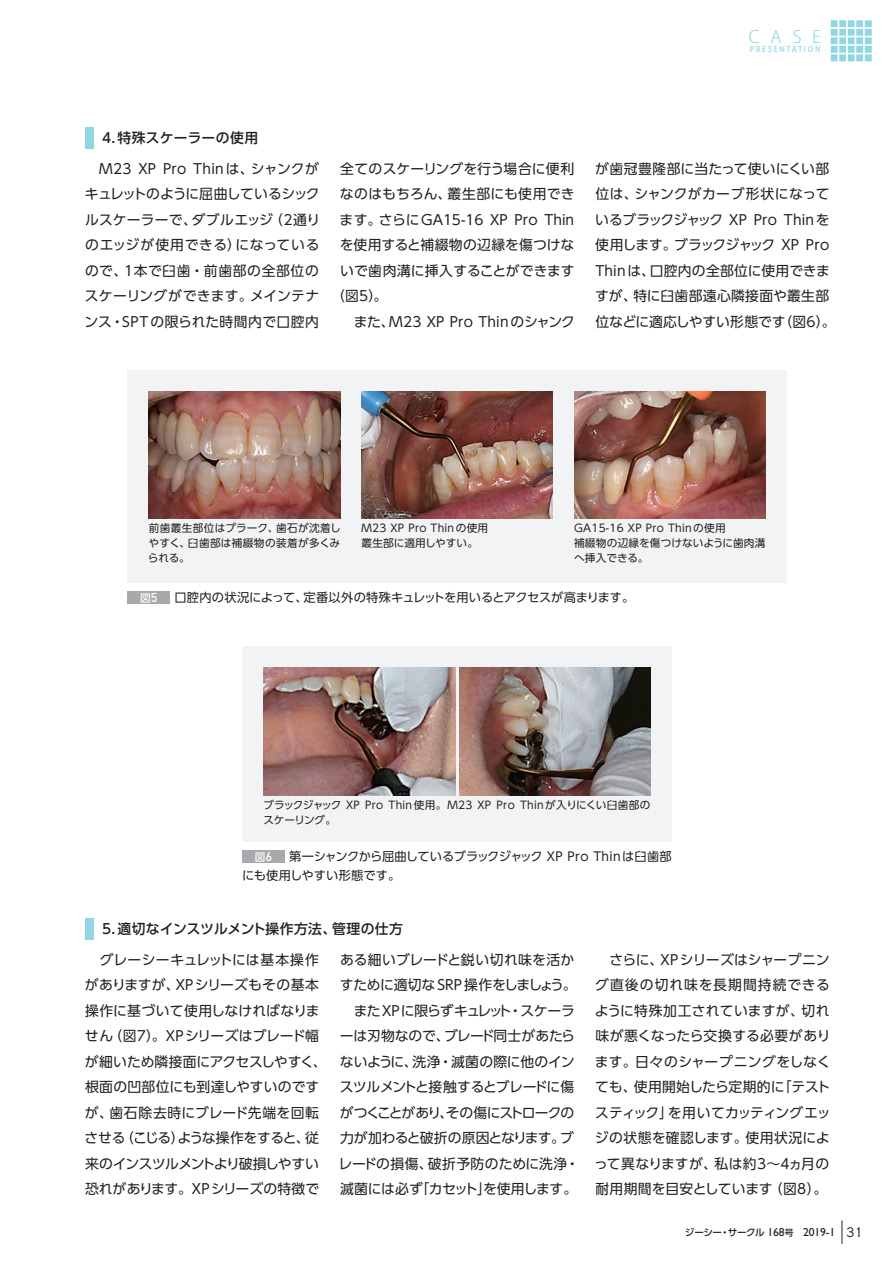
<style>
.page{position:relative;width:893px;height:1263px;background:#fff}
.page>*{position:absolute;margin:0;border:0;box-sizing:border-box;transform-origin:0 0}
.t1{font:300 16.95px "Koz Go Pro";color:#91d6e3}
.t2{font:13.8px/25.5px "UD Shin Go Pr 6 N";color:#231f20;text-align:justify}
.t3{font:13.8px/25.5px "UD Shin Go Pr 6 N";letter-spacing:-.02em;color:#231f20}
.t4{font:500 13.8px "UD Shin Go Pr 6 N";letter-spacing:.02em;color:#231f20}
.t5{font:12.15px/19.2px "UD Shin Go Pr 6 N";letter-spacing:-.005em;color:#231f20}
.t6{font:10.65px/14.9px "UD Shin Go Pr 6 N";letter-spacing:.025em;color:#231f20}
.t7{font:500 10.65px "UD Shin Go Pr 6 N";color:#fff}
.t8{font:500 9.6px "UD Shin Go Pro";letter-spacing:-.045em;color:#231f20}
.t9{font:500 7.65px "Koz Go Pro";letter-spacing:.22em;color:#91d6e3}
.s1{font-family:"DINOT";font-size:12.75px}
.s2{font-family:"Gill Sans Std";font-weight:400;font-size:11.7px}
.s3{font-size:8.7px}
.s4{font-family:"Copperplate Gothic Std 29 AB";font-weight:400;font-size:13.35px}
</style>
<div class="page">
<div style="left:85px;top:128px;width:9px;height:21px;background:#91d6e3"></div>
<div style="left:85px;top:918px;width:9px;height:22px;background:#91d6e3"></div>
<div style="left:128px;top:370px;width:659px;height:213px;background:#f2f3f4"></div>
<div style="left:242px;top:646px;width:430px;height:196px;background:#f2f3f4"></div>
<img style="left:149px;top:391px;width:191px;height:128px">
<img style="left:361px;top:391px;width:192px;height:128px">
<img style="left:264px;top:668px;width:191px;height:127px">
<img style="left:574px;top:391px;width:191px;height:128px">
<img style="left:459px;top:668px;width:192px;height:127px">
<div style="left:128px;top:591px;width:42px;height:13px;background:#a8a9ad"></div>
<div style="left:242px;top:850px;width:43px;height:13px;background:#a8a9ad"></div>
<div style="left:830px;top:20px;width:8px;height:8px;background:#91d6e3"></div>
<div style="left:829px;top:19px;width:10px;height:10px;border:2px solid #fff"></div>
<div style="left:838px;top:20px;width:9px;height:8px;background:#91d6e3"></div>
<div style="left:838px;top:19px;width:10px;height:10px;border:2px solid #fff"></div>
<div style="left:847px;top:20px;width:8px;height:8px;background:#91d6e3"></div>
<div style="left:846px;top:19px;width:10px;height:10px;border:2px solid #fff"></div>
<div style="left:855px;top:20px;width:9px;height:8px;background:#91d6e3"></div>
<div style="left:855px;top:19px;width:10px;height:10px;border:2px solid #fff"></div>
<div style="left:864px;top:20px;width:8px;height:8px;background:#91d6e3"></div>
<div style="left:863px;top:19px;width:10px;height:10px;border:2px solid #fff"></div>
<div style="left:830px;top:28px;width:8px;height:9px;background:#91d6e3"></div>
<div style="left:829px;top:27px;width:10px;height:10px;border:2px solid #fff"></div>
<div style="left:838px;top:28px;width:9px;height:9px;background:#91d6e3"></div>
<div style="left:838px;top:27px;width:10px;height:10px;border:2px solid #fff"></div>
<div style="left:847px;top:28px;width:8px;height:9px;background:#91d6e3"></div>
<div style="left:846px;top:27px;width:10px;height:10px;border:2px solid #fff"></div>
<div style="left:855px;top:28px;width:9px;height:9px;background:#91d6e3"></div>
<div style="left:855px;top:27px;width:10px;height:10px;border:2px solid #fff"></div>
<div style="left:864px;top:28px;width:8px;height:9px;background:#91d6e3"></div>
<div style="left:863px;top:27px;width:10px;height:10px;border:2px solid #fff"></div>
<div style="left:830px;top:37px;width:8px;height:8px;background:#91d6e3"></div>
<div style="left:829px;top:36px;width:10px;height:10px;border:2px solid #fff"></div>
<div style="left:838px;top:37px;width:9px;height:8px;background:#91d6e3"></div>
<div style="left:838px;top:36px;width:10px;height:10px;border:2px solid #fff"></div>
<div style="left:847px;top:37px;width:8px;height:8px;background:#91d6e3"></div>
<div style="left:846px;top:36px;width:10px;height:10px;border:2px solid #fff"></div>
<div style="left:855px;top:37px;width:9px;height:8px;background:#91d6e3"></div>
<div style="left:855px;top:36px;width:10px;height:10px;border:2px solid #fff"></div>
<div style="left:864px;top:37px;width:8px;height:8px;background:#91d6e3"></div>
<div style="left:863px;top:36px;width:10px;height:10px;border:2px solid #fff"></div>
<div style="left:830px;top:45px;width:8px;height:9px;background:#91d6e3"></div>
<div style="left:829px;top:44px;width:10px;height:10px;border:2px solid #fff"></div>
<div style="left:838px;top:45px;width:9px;height:9px;background:#91d6e3"></div>
<div style="left:838px;top:44px;width:10px;height:10px;border:2px solid #fff"></div>
<div style="left:847px;top:45px;width:8px;height:9px;background:#91d6e3"></div>
<div style="left:846px;top:44px;width:10px;height:10px;border:2px solid #fff"></div>
<div style="left:855px;top:45px;width:9px;height:9px;background:#91d6e3"></div>
<div style="left:855px;top:44px;width:10px;height:10px;border:2px solid #fff"></div>
<div style="left:864px;top:45px;width:8px;height:9px;background:#91d6e3"></div>
<div style="left:863px;top:44px;width:10px;height:10px;border:2px solid #fff"></div>
<div style="left:830px;top:54px;width:8px;height:8px;background:#91d6e3"></div>
<div style="left:829px;top:53px;width:10px;height:10px;border:2px solid #fff"></div>
<div style="left:838px;top:54px;width:9px;height:8px;background:#91d6e3"></div>
<div style="left:838px;top:53px;width:10px;height:10px;border:2px solid #fff"></div>
<div style="left:847px;top:54px;width:8px;height:8px;background:#91d6e3"></div>
<div style="left:846px;top:53px;width:10px;height:10px;border:2px solid #fff"></div>
<div style="left:855px;top:54px;width:9px;height:8px;background:#91d6e3"></div>
<div style="left:855px;top:53px;width:10px;height:10px;border:2px solid #fff"></div>
<div style="left:864px;top:54px;width:8px;height:8px;background:#91d6e3"></div>
<div style="left:863px;top:53px;width:10px;height:10px;border:2px solid #fff"></div>
<svg style="left:842px;top:1220px;width:1px;height:24px"></svg>
<p class="t1" style="left:749px;top:26px;width:74px">CASE</p>
<p class="t9" style="left:750px;top:45px;width:72px">PRESENTATION</p>
<p class="t4" style="left:102px;top:127px;width:158px">4.特殊スケーラーの使用</p>
<p class="t2" style="left:85px;top:155px;width:237px">　M23 XP Pro Thinは、シャンクがキュレットのように屈曲しているシックルスケーラーで、ダブルエッジ（2通りのエッジが使用できる）になっているので、1本で臼歯・前歯部の全部位のスケーリングができます。メインテナンス・SPTの限られた時間内で口腔内</p>
<p class="t2" style="left:340px;top:155px;width:236px">全てのスケーリングを行う場合に便利</p>
<p class="t2" style="left:340px;top:181px;width:236px">なのはもちろん、叢生部にも使用でき</p>
<p class="t2" style="left:339px;top:206px;width:236px">ます。さらにGA15-16 XP Pro Thin</p>
<p class="t2" style="left:340px;top:232px;width:236px">を使用すると補綴物の辺縁を傷つけな</p>
<p class="t2" style="left:340px;top:257px;width:236px">いで歯肉溝に挿入することができます</p>
<p class="t2" style="left:331px;top:283px;width:58px">（図5）。</p>
<p class="t2" style="left:340px;top:308px;width:236px">　また、M23 XP Pro Thinのシャンク</p>
<p class="t2" style="left:595px;top:155px;width:242px;text-align:left">が歯冠豊隆部に当たって使いにくい部位は、シャンクがカーブ形状になっているブラックジャック XP Pro Thinを使用します。ブラックジャック XP Pro<br>Thinは、口腔内の全部位に使用できますが、特に臼歯部遠心隣接面や叢生部位などに適応しやすい形態です（図6）。</p>
<p class="t6" style="left:148px;top:521px;width:194px;text-align:justify">前歯叢生部位はプラーク、歯石が沈着しやすく、臼歯部は補綴物の装着が多くみられる。</p>
<p class="t6" style="left:361px;top:521px;width:128px">M23 XP Pro Thinの使用叢生部に適用しやすい。</p>
<p class="t6" style="left:574px;top:521px;width:193px">GA15-16 XP Pro Thinの使用<br>補綴物の辺縁を傷つけないように歯肉溝へ挿入できる。</p>
<p class="t7" style="left:140px;top:589px;width:19px">図<span class="s1">5</span></p>
<p class="t5" style="left:174px;top:587px;width:462px">口腔内の状況によって、定番以外の特殊キュレットを用いるとアクセスが高まります。</p>
<p class="t6" style="left:263px;top:797px;width:389px">ブラックジャック XP Pro Thin使用。M23 XP Pro Thinが入りにくい臼歯部のスケーリング。</p>
<p class="t5" style="left:242px;top:847px;width:431px;text-indent:47px">第一シャンクから屈曲しているブラックジャック XP Pro Thinは臼歯部にも使用しやすい形態です。</p>
<p class="t7" style="left:255px;top:848px;width:19px">図<span class="s1">6</span></p>
<p class="t4" style="left:102px;top:918px;width:302px">5.適切なインスツルメント操作方法、管理の仕方</p>
<p class="t2" style="left:85px;top:946px;width:243px;text-align:left">　グレーシーキュレットには基本操作がありますが、XPシリーズもその基本操作に基づいて使用しなければなりません（図7）。XPシリーズはブレード幅が細いため隣接面にアクセスしやすく、根面の凹部位にも到達しやすいのですが、歯石除去時にブレード先端を回転させる（こじる）ような操作をすると、従来のインスツルメントより破損しやすい恐れがあります。XPシリーズの特徴で</p>
<p class="t3" style="left:339px;top:946px;width:242px">ある細いブレードと鋭い切れ味を活かすために適切な SRP 操作をしましょう。　また XPに限らずキュレット・スケーラーは刃物なので、ブレード同士があたらないように、洗浄・滅菌の際に他のインスツルメントと接触するとブレードに傷がつくことがあり、その傷にストロークの力が加わると破折の原因となります。ブレードの損傷、破折予防のために洗浄・滅菌には必ず「カセット」を使用します。</p>
<p class="t2" style="left:594px;top:946px;width:238px">　さらに、XPシリーズはシャープニング直後の切れ味を長期間持続できるように特殊加工されていますが、切れ味が悪くなったら交換する必要があります。日々のシャープニングをしなくても、使用開始したら定期的に「テストスティック」を用いてカッティングエッジの状態を確認します。使用状況によって異なりますが、私は約3〜4ヵ月の耐用期間を目安としています（図8）。</p>
<p class="t8" style="left:685px;top:1225px;width:179px">ジーシー・サークル <span class="s2">168</span><span class="s3">号</span> <span class="s2">2019-1</span> <span class="s4">31</span></p>
</div>
